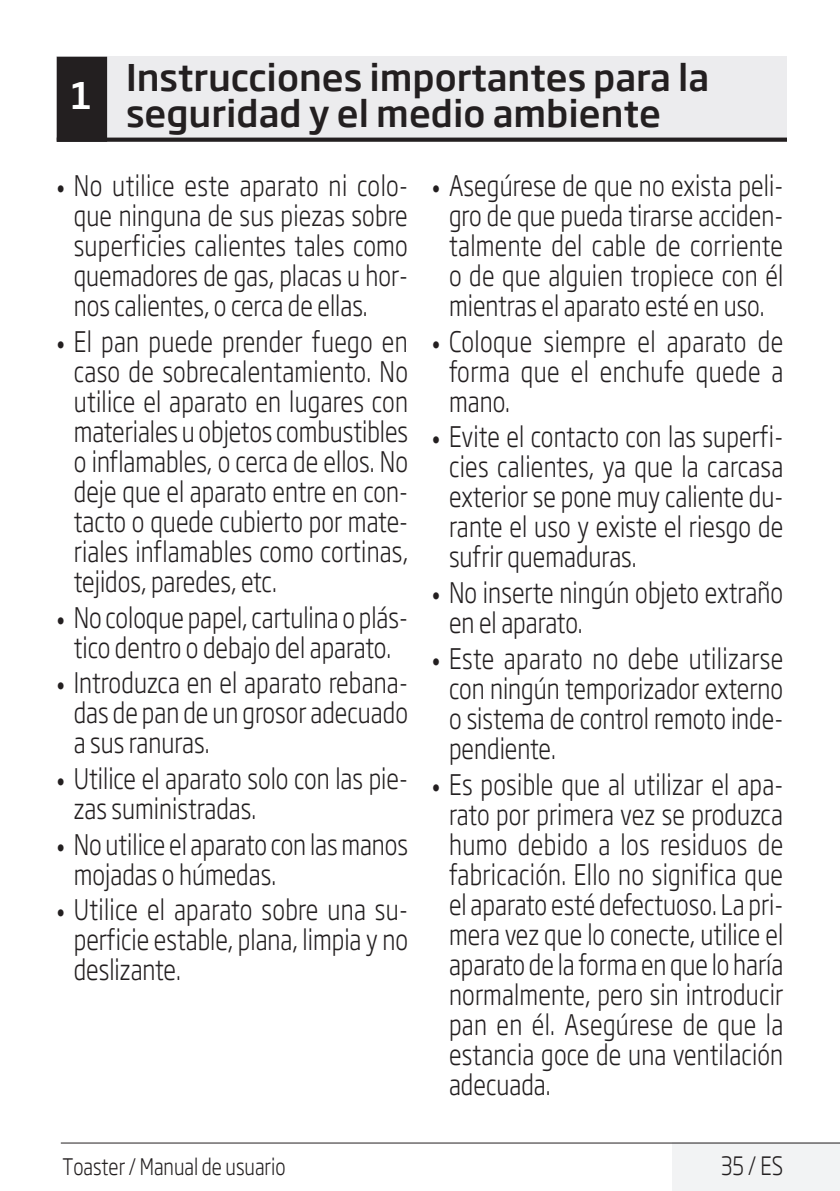
<style>
.page{position:relative;width:840px;height:1191px;background:#fff}
.page>*{position:absolute;margin:0;border:0;box-sizing:border-box;transform-origin:0 0}
.t1{font:500 36px/36px "Soho Gothic Pro";color:#231f20}
.t2{font:500 36px "Soho Gothic Pro";color:#fff}
.t3{font:300 28px/30px "Soho Gothic Pro";color:#231f20;text-align:justify;scale:.8 1}
.t4{font:300 25px "Soho Gothic Pro";color:#231f20;scale:.8 1}
.t5{font:300 22.4px "Soho Gothic Pro";color:#231f20;scale:.8 1}
.s1{font-family:"Helvetica Neue LT Pro";font-stretch:condensed;font-size:20px}
</style>
<div class="page">
<div style="left:672px;top:1142px;width:167px;height:49px;background:#f2f3f4"></div>
<hr style="left:61px;top:1142px;width:778px;height:1px;background:#231f20">
<div style="left:57px;top:57px;width:728px;height:83px;background:#ececee"></div>
<hr style="left:57px;top:138px;width:728px;height:3px;background:#231f20">
<div style="left:58px;top:58px;width:48px;height:83px;background:#231f20"></div>
<div style="left:57px;top:57px;width:50px;height:85px;border:2px solid #231f20"></div>
<p class="t1" style="left:126px;top:57px;width:584px">Instrucciones importantes para la seguridad y el medio ambiente</p>
<p class="t3" style="left:74px;top:169px;width:419px;text-indent:-17px"><span class="s1">•</span> No utilice este aparato ni colo&shy;que ninguna de sus piezas sobre superficies calientes tales como quemadores de gas, placas u hor&shy;nos calientes, o cerca de ellas.</p>
<p class="t3" style="left:74px;top:325px;width:419px;text-indent:-17px"><span class="s1">•</span> El pan puede prender fuego en caso de sobrecalentamiento. No utilice el aparato en lugares con materiales u objetos combustibles o inflamables, o cerca de ellos. No deje que el aparato entre en con&shy;tacto o quede cubierto por mate&shy;riales inflamables como cortinas, tejidos, paredes, etc.</p>
<p class="t3" style="left:57px;top:600px;width:440px;text-align:center"><span class="s1">•</span> No coloque papel, cartulina o plás&shy;tico dentro o debajo del aparato.</p>
<p class="t3" style="left:74px;top:666px;width:419px;text-indent:-17px"><span class="s1">•</span> Introduzca en el aparato rebana&shy;das de pan de un grosor adecuado a sus ranuras.</p>
<p class="t3" style="left:74px;top:762px;width:419px;text-indent:-17px"><span class="s1">•</span> Utilice el aparato solo con las pie&shy;zas suministradas.</p>
<p class="t3" style="left:74px;top:827px;width:419px;text-indent:-17px"><span class="s1">•</span> No utilice el aparato con las manos mojadas o húmedas.</p>
<p class="t3" style="left:74px;top:893px;width:419px;text-indent:-17px"><span class="s1">•</span> Utilice el aparato sobre una su&shy;perficie estable, plana, limpia y no deslizante.</p>
<p class="t2" style="left:71px;top:67px;width:22px">1</p>
<p class="t3" style="left:449px;top:169px;width:419px;text-indent:-17px"><span class="s1">•</span> Asegúrese de que no exista peli&shy;gro de que pueda tirarse acciden&shy;talmente del cable de corriente o de que alguien tropiece con él mientras el aparato esté en uso.</p>
<p class="t3" style="left:449px;top:325px;width:419px;text-indent:-17px"><span class="s1">•</span> Coloque siempre el aparato de forma que el enchufe quede a mano.</p>
<p class="t3" style="left:449px;top:420px;width:419px;text-indent:-17px"><span class="s1">•</span> Evite el contacto con las superfi&shy;cies calientes, ya que la carcasa exterior se pone muy caliente du&shy;rante el uso y existe el riesgo de sufrir quemaduras.</p>
<p class="t3" style="left:449px;top:576px;width:419px;text-indent:-17px"><span class="s1">•</span> No inserte ningún objeto extraño en el aparato.</p>
<p class="t3" style="left:449px;top:642px;width:419px;text-indent:-17px"><span class="s1">•</span> Este aparato no debe utilizarse con ningún temporizador externo o sistema de control remoto inde&shy;pendiente.</p>
<p class="t3" style="left:449px;top:767px;width:419px;text-indent:-17px"><span class="s1">•</span> Es posible que al utilizar el apa&shy;rato por primera vez se produzca humo debido a los residuos de fabricación. Ello no significa que el aparato esté defectuoso. La pri&shy;mera vez que lo conecte, utilice el aparato de la forma en que lo haría normalmente, pero sin introducir pan en él. Asegúrese de que la estancia goce de una ventilación adecuada.</p>
<p class="t5" style="left:62px;top:1149px;width:280px">Toaster / Manual de usuario</p>
<p class="t4" style="left:720px;top:1146px;width:79px">35 / ES</p>
</div>
